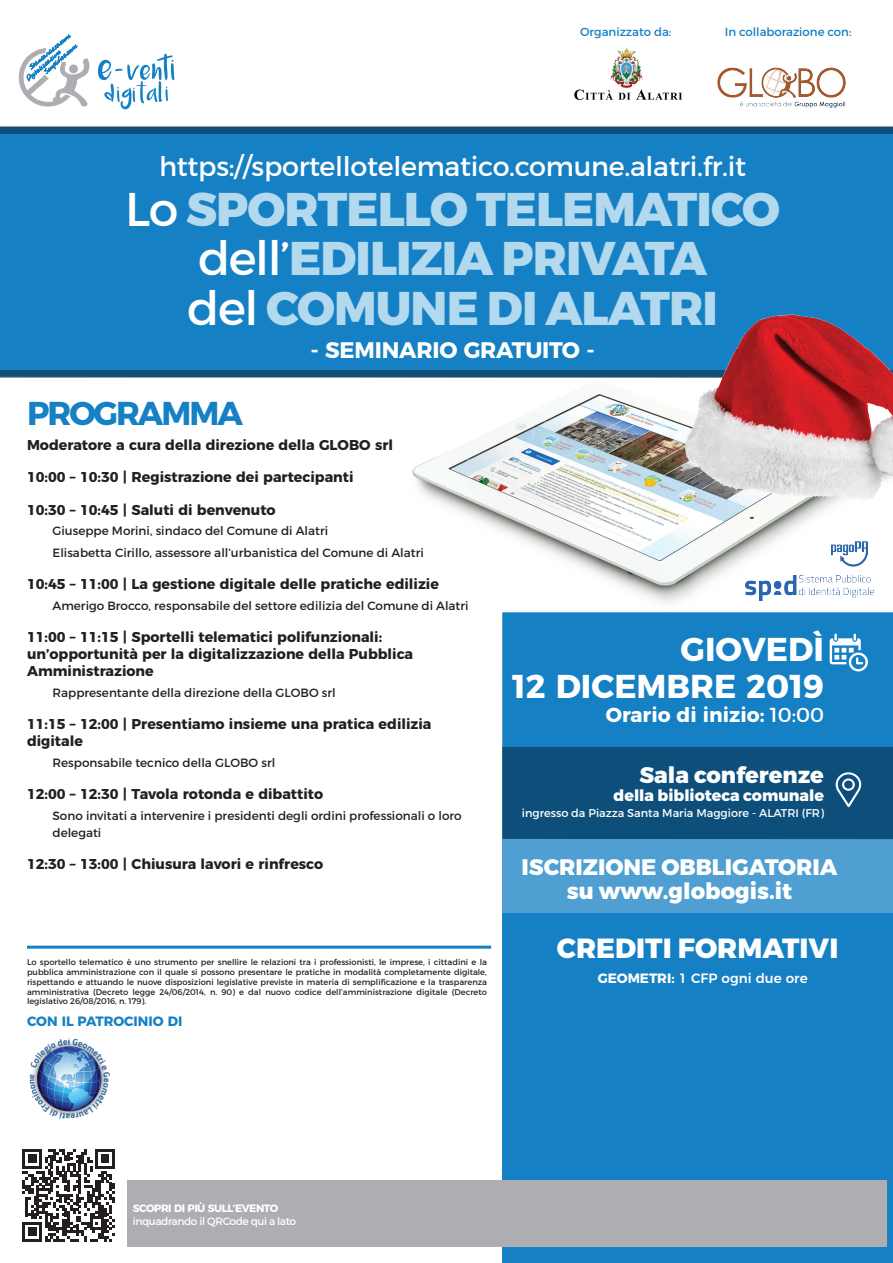
<style>
.page{position:relative;width:893px;height:1263px;background:#fff}
.page>*{position:absolute;margin:0;border:0;box-sizing:border-box;transform-origin:0 0}
.t1{font:800 47.25px/49.5px "Montserrat";letter-spacing:-.02em;color:#b2d9ee;text-align:center}
.t2{font:700 33px/37.5px "Montserrat";color:#fff;text-align:right}
.t3{font:700 33px "Montserrat";color:#1680c4}
.t4{font:800 27.75px "Montserrat";color:#fff}
.t5{font:27px "Montserrat";letter-spacing:-.01em;color:#fff}
.t6{font:800 22.5px/23.2px "Montserrat";color:#fff;text-align:center}
.t7{font:700 22.5px "Montserrat";letter-spacing:-.01em;color:#fff}
.t8{font:700 20.25px "Montserrat";color:#fff}
.t9{font:800 15.75px "Montserrat";color:#fff}
.t10{font:700 14.25px/17.1px "Montserrat";color:#231f20}
.t11{font:500 13.5px "Montserrat";color:#fff}
.t12{font:700 13.5px "Montserrat";letter-spacing:-.025em;color:#1680c4}
.t13{font:700 13.5px "Montserrat";color:#fff}
.t14{font:12px/21.4px "Montserrat";color:#231f20}
.t15{font:11.7px "Montserrat";color:#1680c4}
.t16{font:11.25px "Montserrat";color:#fff}
.t17{font:10.65px "Montserrat";letter-spacing:-.04em;color:#fff}
.t18{font:700 10.65px "Montserrat";letter-spacing:-.04em;color:#fff}
.t19{font:8.25px/9.9px "Montserrat";color:#231f20;text-align:justify}
.s1{font-weight:400;color:#fff}
.s2{font-weight:400}
.s3{font-weight:700}
</style>
<div class="page">
<div style="left:502px;top:913px;width:391px;height:350px;background:#1680c4"></div>
<div style="left:502px;top:631px;width:391px;height:117px;background:#1680c4"></div>
<div style="left:502px;top:748px;width:391px;height:91px;background:#0d4f7a"></div>
<div style="left:0;top:134px;width:893px;height:244px;background:#1680c4"></div>
<div style="left:0;top:370px;width:893px;height:7px;background:#0d4f7a"></div>
<img style="left:717px;top:68px;width:129px;height:39px">
<div style="left:127px;top:1180px;width:760px;height:67px;background:#aeadb1"></div>
<svg style="left:22px;top:1149px;width:93px;height:92px"></svg>
<svg style="left:98px;top:54px;width:76px;height:55px"></svg>
<svg style="left:18px;top:34px;width:72px;height:73px"></svg>
<img style="left:381px;top:290px;width:512px;height:341px">
<div style="left:0;top:127px;width:893px;height:7px;background:#0d4f7a"></div>
<img style="left:403px;top:373px;width:490px;height:227px">
<svg style="left:830px;top:634px;width:38px;height:37px"></svg>
<svg style="left:836px;top:772px;width:25px;height:35px"></svg>
<hr style="left:27px;top:946px;width:464px;height:3px;background:#1680c4">
<img style="left:831px;top:540px;width:37px;height:27px">
<img style="left:746px;top:576px;width:127px;height:25px">
<div style="left:502px;top:839px;width:391px;height:74px;background:#509fd2"></div>
<img style="left:574px;top:48px;width:109px;height:52px">
<img style="left:29px;top:1038px;width:81px;height:81px">
<h3 class="t15" style="left:580px;top:25px;width:93px">Organizzato da:</h3>
<h3 class="t15" style="left:725px;top:25px;width:128px">In collaborazione con:</h3>
<h3 class="t5" style="left:159px;top:150px;width:589px">https://sportellotelematico.comune.alatri.fr.it</h3>
<h1 class="t1" style="left:125px;top:185px;width:656px"><span class="s1">Lo</span> sportello telematico <span class="s1">dell’</span>edilizia privata<br><span class="s1">del</span> Comune di Alatri</h1>
<h3 class="t7" style="left:311px;top:331px;width:44px">- SEMI</h3>
<h3 class="t7" style="left:382px;top:331px;width:49px">NARIO</h3>
<h3 class="t7" style="left:464px;top:331px;width:133px">GRATUITO -</h3>
<h2 class="t3" style="left:27px;top:386px;width:217px">PROGRAMMA</h2>
<h3 class="t10" style="left:27px;top:435px;width:323px">Moderatore a cura della direzione della GLOBO</h3>
<h3 class="t10" style="left:375px;top:435px;width:20px">srl</h3>
<h3 class="t10" style="left:27px;top:468px;width:328px">10:00 – 10:30 | Registrazione dei partecipanti</h3>
<h3 class="t10" style="left:27px;top:500px;width:250px">10:30 – 10:45 | Saluti di benvenuto</h3>
<h3 class="t14" style="left:53px;top:520px;width:373px">Giuseppe Morini, sindaco del Comune di Alatri<br>Elisabetta Cirillo, assessore all’urbanistica del Comune di Alatri</h3>
<h3 class="t10" style="left:27px;top:574px;width:413px">10:45 – 11:00 | La gestione digitale delle pratiche edilizie</h3>
<h3 class="t14" style="left:53px;top:595px;width:418px">Amerigo Brocco, responsabile del settore edilizia del Comune di Alatri</h3>
<h3 class="t10" style="left:27px;top:627px;width:388px">11:00 – 11:15 | Sportelli telematici polifunzionali: un’opportunità per la digitalizzazione della Pubblica<br>Amministrazione</h3>
<h3 class="t14" style="left:53px;top:682px;width:285px">Rappresentante della direzione della GLOBO srl</h3>
<h3 class="t10" style="left:27px;top:714px;width:406px">11:15 – 12:00 | Presentiamo insieme una pratica edilizia digitale</h3>
<h3 class="t14" style="left:53px;top:752px;width:224px">Responsabile tecnico della GLOBO srl</h3>
<h3 class="t10" style="left:27px;top:784px;width:298px">12:00 – 12:30 | Tavola rotonda e dibattito</h3>
<h3 class="t14" style="left:53px;top:807px;width:411px;line-height:16.5px">Sono invitati a intervenire i presidenti degli ordini professionali o loro delegati</h3>
<h3 class="t10" style="left:27px;top:854px;width:298px">12:30 – 13:00 | Chiusura lavori e rinfresco</h3>
<p class="t19" style="left:27px;top:957px;width:461px">Lo sportello telematico è uno strumento per snellire le relazioni tra i professionisti, le imprese, i cittadini e la pubblica amministrazione con il quale si possono presentare le pratiche in modalità completamente digitale, rispettando e attuando le nuove disposizioni legislative previste in materia di semplificazione e la trasparenza amministrativa (Decreto legge 24/06/2014, n. 90) e dal nuovo codice dell’amministrazione digitale (Decreto legislativo 26/08/2016, n. 179).</p>
<h3 class="t12" style="left:27px;top:1010px;width:86px">CON IL PATROCI</h3>
<h3 class="t12" style="left:138px;top:1010px;width:38px">NIO DI</h3>
<h2 class="t2" style="left:512px;top:628px;width:313px">Giovedì<br>12 dicembre 2019</h2>
<h3 class="t8" style="left:606px;top:698px;width:220px">Orario di inizio: <span class="s2">10:00</span></h3>
<h3 class="t6" style="left:639px;top:764px;width:186px">Sala conferenze</h3>
<h3 class="t9" style="left:614px;top:785px;width:212px">della biblioteca comunale</h3>
<h3 class="t16" style="left:522px;top:806px;width:304px">ingresso da Piazza Santa Maria Maggiore - ALATRI (FR)</h3>
<h3 class="t6" style="left:522px;top:856px;width:317px">ISCRIZIONE OBBLIGATORIA su www.globogis.it</h3>
<h3 class="t4" style="left:557px;top:931px;width:18px">CREDITI</h3>
<h3 class="t4" style="left:678px;top:931px;width:36px">FORMATIVI</h3>
<h3 class="t13" style="left:598px;top:967px;width:21px">GEOME</h3>
<h3 class="t11" style="left:649px;top:967px;width:160px"><span class="s3">TRI:</span> 1 CFP ogni due ore</h3>
<p class="t18" style="left:133px;top:1199px;width:9px">sCO</p>
<p class="t18" style="left:154px;top:1199px;width:89px">PRI DI PIÙ SULL’EVE</p>
<p class="t18" style="left:256px;top:1199px;width:23px">NTO</p>
<p class="t17" style="left:133px;top:1214px;width:165px">inquadrando il QRCode qui a lato</p>
</div>
